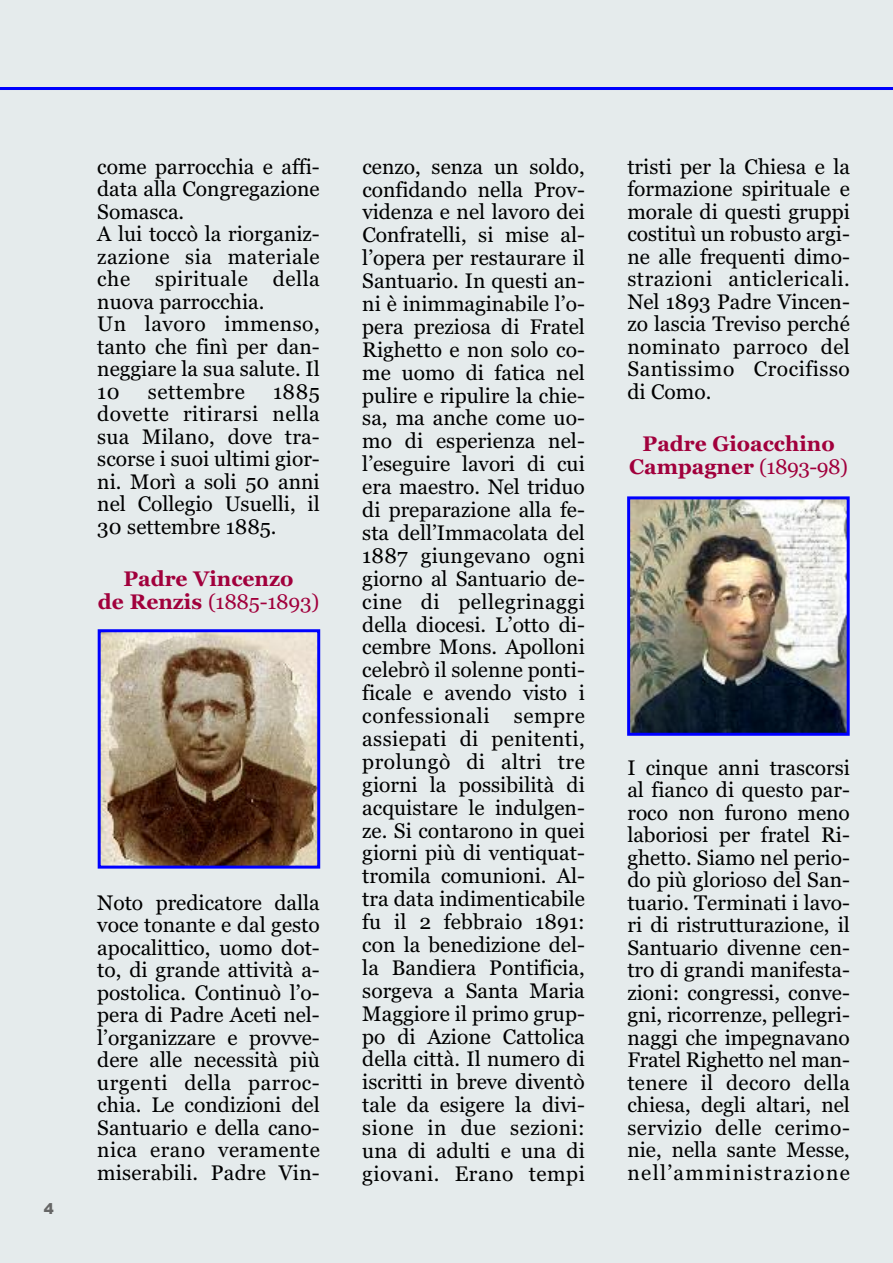
<style>
.page{position:relative;width:893px;height:1263px;background:#e5ebec}
.page>*{position:absolute;margin:0;border:0;box-sizing:border-box;transform-origin:0 0}
.t1{font:21px/22.5px "Georgia";color:#000;text-align:justify}
.t2{font:700 21px/22.5px "Georgia";color:#a1003c;text-align:center}
.t3{font:21px "Georgia";letter-spacing:.025em;color:#000}
.t4{font:900 15px "Arial";color:#666}
.s1{font-weight:400}
</style>
<div class="page">
<hr style="left:0;top:87px;width:893px;height:3px;background:#00f">
<img style="left:102px;top:633px;width:214px;height:231px">
<div style="left:98px;top:629px;width:222px;height:239px;border:3px solid #00f"></div>
<img style="left:631px;top:500px;width:215px;height:232px">
<div style="left:627px;top:496px;width:223px;height:240px;border:3px solid #00f"></div>
<p class="t4" style="left:44px;top:1200px;width:12px">4</p>
<p class="t1" style="left:97px;top:155px;width:224px;text-align:left">come parrocchia e affi&shy;data alla Congregazione<br>Somasca.<br>A lui toccò la riorganiz&shy;zazione sia materiale che spirituale della nuova parrocchia.<br>Un lavoro immenso, tanto che finì per dan&shy;neggiare la sua salute. Il<br>10</p>
<p class="t3" style="left:148px;top:379px;width:99px">settembre</p>
<p class="t1" style="left:97px;top:380px;width:224px;text-indent:176px">1885 dovette ritirarsi nella sua Milano, dove tra&shy;scorse i suoi ultimi gior&shy;ni. Morì a soli 50 anni nel Collegio Usuelli, il 30 settembre 1885.</p>
<p class="t2" style="left:98px;top:568px;width:223px">Padre Vincenzo<br>de Renzis <span class="s1">(1885-1893)</span></p>
<p class="t1" style="left:97px;top:891px;width:224px">Noto predicatore dalla voce tonante e dal gesto apocalittico, uomo dot&shy;to, di grande attività a&shy;postolica. Continuò l’o&shy;pera di Padre Aceti nel&shy;l’organizzare e provve&shy;dere alle necessità più urgenti della parroc&shy;chia. Le condizioni del Santuario e della cano&shy;nica erano veramente miserabili. Padre Vin-</p>
<p class="t1" style="left:362px;top:155px;width:224px;line-height:23px">cenzo, senza un soldo, confidando nella Prov&shy;videnza e nel lavoro dei Confratelli, si mise al&shy;l’opera per restaurare il Santuario. In questi an&shy;ni è inimmaginabile l’o&shy;pera preziosa di Fratel Righetto e non solo co&shy;me uomo di fatica nel pulire e ripulire la chie&shy;sa, ma anche come uo&shy;mo di esperienza nel&shy;l’eseguire lavori di cui era maestro. Nel triduo di preparazione alla fe&shy;sta dell’Immacolata del 1887 giungevano ogni giorno al Santuario de&shy;cine di pellegrinaggi della diocesi. L’otto di&shy;cembre Mons. Apolloni celebrò il solenne ponti&shy;ficale e avendo visto i confessionali sempre assiepati di penitenti, prolungò di altri tre giorni la possibilità di acquistare le indulgen&shy;ze. Si contarono in quei giorni più di ventiquat&shy;tromila comunioni. Al&shy;tra data indimenticabile fu il 2 febbraio 1891: con la benedizione del&shy;la Bandiera Pontificia, sorgeva a Santa Maria Maggiore il primo grup&shy;po di Azione Cattolica della città. Il numero di iscritti in breve diventò tale da esigere la divi&shy;sione in due sezioni: una di adulti e una di giovani. Erano tempi</p>
<p class="t1" style="left:627px;top:155px;width:224px">tristi per la Chiesa e la formazione spirituale e morale di questi gruppi costituì un robusto argi&shy;ne alle frequenti dimo&shy;strazioni anticlericali.<br>Nel 1893 Padre Vincen&shy;zo lascia Treviso perché nominato parroco del Santissimo Crocifisso di Como.</p>
<p class="t2" style="left:629px;top:433px;width:220px">Padre Gioacchino<br>Campagner <span class="s1">(1893-98)</span></p>
<p class="t1" style="left:627px;top:756px;width:224px">I cinque anni trascorsi al fianco di questo par&shy;roco non furono meno laboriosi per fratel Ri&shy;ghetto. Siamo nel perio&shy;do più glorioso del San&shy;tuario. Terminati i lavo&shy;ri di ristrutturazione, il Santuario divenne cen&shy;tro di grandi manifesta&shy;zioni: congressi, conve&shy;gni, ricorrenze, pellegri&shy;naggi che impegnavano Fratel Righetto nel man&shy;tenere il decoro della chiesa, degli altari, nel servizio delle cerimo&shy;nie, nella sante Messe, nell’amministrazione</p>
</div>
